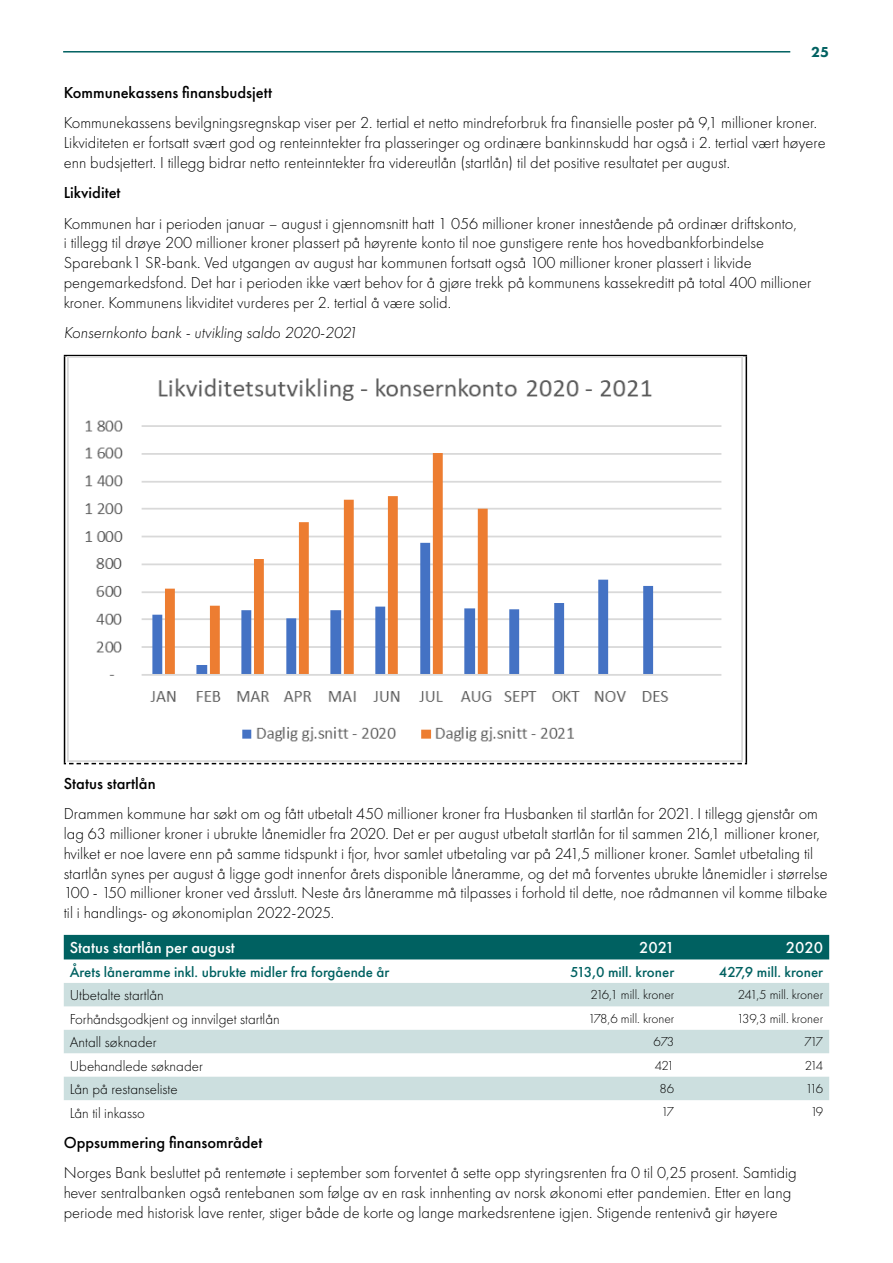
<style>
.page{position:relative;width:893px;height:1263px;background:#fff}
.page>*{position:absolute;margin:0;border:0;box-sizing:border-box;transform-origin:0 0}
.t1{font:300 16.5px/19.8px "Futura PT";color:#000}
.t2{font:500 16.5px "Futura PT";color:#000}
.t3{font:italic 300 16.5px "Futura PT";color:#000}
.t4{font:500 16.5px "Futura PT";color:#fff}
.t5{font:300 15px "Futura PT";color:#000}
.t6{font:500 15px "Futura PT";color:#006161}
.t7{font:800 15px "Futura PT";color:#006161}
.t8{font:300 13.5px "Futura PT";color:#000}
.t9{font:300 13.5px "Futura PT";letter-spacing:-.02em;color:#000}
</style>
<div class="page">
<hr style="left:63px;top:51px;width:727px;height:2px;background:#006161">
<hr style="left:64px;top:355px;width:683px;height:1px;background:#000">
<hr style="left:64px;top:356px;width:1px;height:407px;background:#000">
<hr style="left:746px;top:356px;width:1px;height:407px;background:#000">
<svg style="left:64px;top:763px;width:683px;height:1px"></svg>
<img style="left:68px;top:357px;width:675px;height:405px">
<div style="left:64px;top:935px;width:765px;height:24px;background:#006161"></div>
<svg style="left:64px;top:983px;width:765px;height:117px;fill:#ccdfdf"></svg>
<p class="t7" style="left:811px;top:43px;width:19px">25</p>
<p class="t2" style="left:64px;top:82px;width:210px">Kommunekassens finansbudsjett</p>
<p class="t1" style="left:64px;top:113px;width:763px">Kommunekassens bevilgningsregnskap viser per 2. tertial et netto mindreforbruk fra finansielle poster på 9,1 millioner kroner.<br>Likviditeten er fortsatt svært god og renteinntekter fra plasseringer og ordinære bankinnskudd har også i 2. tertial vært høyere enn budsjettert. I tillegg bidrar netto renteinntekter fra videreutlån (startlån) til det positive resultatet per august.</p>
<p class="t2" style="left:64px;top:183px;width:58px">Likviditet</p>
<p class="t1" style="left:64px;top:213px;width:749px">Kommunen har i perioden januar – august i gjennomsnitt hatt 1 056 millioner kroner innestående på ordinær driftskonto,<br>i tillegg til drøye 200 millioner kroner plassert på høyrente konto til noe gunstigere rente hos hovedbankforbindelse Sparebank1 SR-bank. Ved utgangen av august har kommunen fortsatt også 100 millioner kroner plassert i likvide pengemarkedsfond. Det har i perioden ikke vært behov for å gjøre trekk på kommunens kassekreditt på total 400 millioner kroner. Kommunens likviditet vurderes per 2. tertial å være solid.</p>
<p class="t3" style="left:64px;top:323px;width:295px">Konsernkonto bank - utvikling saldo 2020-2021</p>
<p class="t2" style="left:64px;top:773px;width:93px">Status startlån</p>
<p class="t1" style="left:64px;top:804px;width:765px">Drammen kommune har søkt om og fått utbetalt 450 millioner kroner fra Husbanken til startlån for 2021. I tillegg gjenstår om lag 63 millioner kroner i ubrukte lånemidler fra 2020. Det er per august utbetalt startlån for til sammen 216,1 millioner kroner, hvilket er noe lavere enn på samme tidspunkt i fjor, hvor samlet utbetaling var på 241,5 millioner kroner. Samlet utbetaling til startlån synes per august å ligge godt innenfor årets disponible låneramme, og det må forventes ubrukte lånemidler i størrelse 100 - 150 millioner kroner ved årsslutt. Neste års låneramme må tilpasses i forhold til dette, noe rådmannen vil komme tilbake til i handlings- og økonomiplan 2022-2025.</p>
<p class="t4" style="left:70px;top:938px;width:167px">Status startlån per august</p>
<p class="t4" style="left:639px;top:938px;width:37px">2021</p>
<p class="t4" style="left:786px;top:938px;width:39px">2020</p>
<p class="t6" style="left:70px;top:963px;width:321px">Årets låneramme inkl. ubrukte midler fra forgående år</p>
<p class="t6" style="left:570px;top:963px;width:106px">513,0 mill. kroner</p>
<p class="t6" style="left:719px;top:963px;width:106px">427,9 mill. kroner</p>
<p class="t5" style="left:70px;top:987px;width:96px">Utbetalte startlån</p>
<p class="t8" style="left:590px;top:987px;width:85px">216,1 mill. kroner</p>
<p class="t8" style="left:738px;top:987px;width:87px">241,5 mill. kroner</p>
<p class="t5" style="left:70px;top:1010px;width:211px">Forhåndsgodkjent og innvilget startlån</p>
<p class="t8" style="left:588px;top:1010px;width:88px">178,6 mill. kroner</p>
<p class="t8" style="left:737px;top:1010px;width:88px">139,3 mill. kroner</p>
<p class="t5" style="left:70px;top:1034px;width:88px">Antall søknader</p>
<p class="t9" style="left:654px;top:1034px;width:22px">673</p>
<p class="t9" style="left:804px;top:1034px;width:20px">717</p>
<p class="t5" style="left:70px;top:1057px;width:135px">Ubehandlede søknader</p>
<p class="t9" style="left:655px;top:1057px;width:21px">421</p>
<p class="t9" style="left:805px;top:1057px;width:20px">214</p>
<p class="t5" style="left:70px;top:1081px;width:109px">Lån på restanseliste</p>
<p class="t9" style="left:660px;top:1081px;width:16px">86</p>
<p class="t9" style="left:805px;top:1081px;width:19px">116</p>
<p class="t5" style="left:70px;top:1104px;width:77px">Lån til inkasso</p>
<p class="t9" style="left:661px;top:1104px;width:15px">17</p>
<p class="t9" style="left:810px;top:1104px;width:14px">19</p>
<p class="t2" style="left:64px;top:1132px;width:200px">Oppsummering finansområdet</p>
<p class="t1" style="left:64px;top:1163px;width:735px">Norges Bank besluttet på rentemøte i september som forventet å sette opp styringsrenten fra 0 til 0,25 prosent. Samtidig hever sentralbanken også rentebanen som følge av en rask innhenting av norsk økonomi etter pandemien. Etter en lang periode med historisk lave renter, stiger både de korte og lange markedsrentene igjen. Stigende rentenivå gir høyere</p>
</div>
